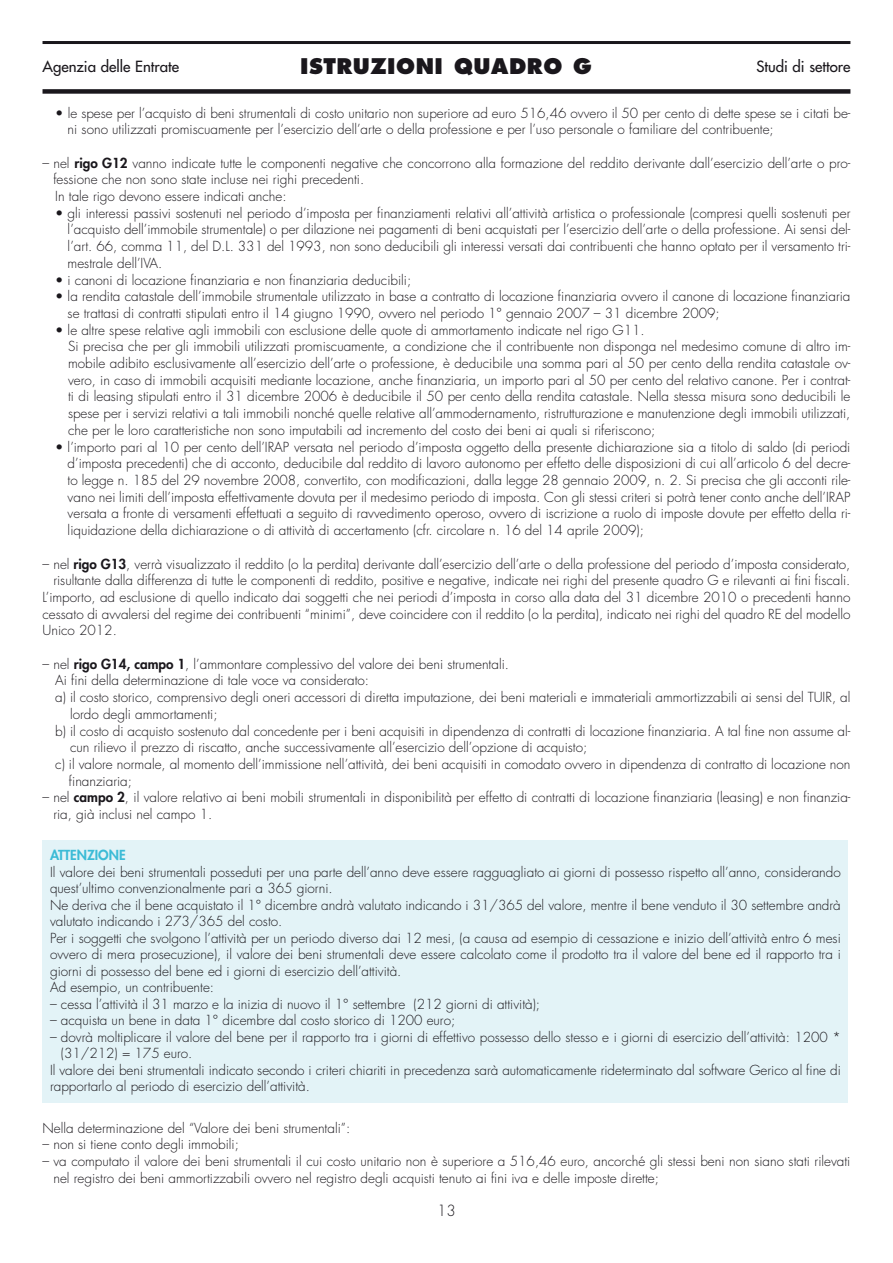
<style>
.page{position:relative;width:893px;height:1263px;background:#fff}
.page>*{position:absolute;margin:0;border:0;box-sizing:border-box;transform-origin:0 0}
.t1{font:800 21px "Futura";letter-spacing:.025em;color:#1a171c}
.t2{font:15px "Futura";color:#1a171c}
.t3{font:300 15px "Futura";color:#1a171c}
.t4{font:300 13.5px/16.6px "Futura";color:#1a171c}
.t5{font:800 13.5px "Futura";color:#3cbbd6}
.s1{font-weight:800}
</style>
<div class="page">
<div style="left:43px;top:840px;width:805px;height:263px;background:#e3f3f7"></div>
<div style="left:43px;top:89px;width:807px;height:5px;background:#1a171c"></div>
<hr style="left:43px;top:41px;width:807px;height:3px;background:#1a171c">
<h1 class="t1" style="left:300px;top:57px;width:293px">ISTRUZIONI QUADRO G</h1>
<p class="t2" style="left:43px;top:59px;width:138px">Agenzia delle Entrate</p>
<p class="t2" style="left:756px;top:59px;width:96px">Studi di settore</p>
<p class="t4" style="left:68px;top:105px;width:784px;text-indent:-12px">• le spese per l’acquisto di beni strumentali di costo unitario non superiore ad euro 516,46 ovvero il 50 per cento di dette spese se i citati be&shy;ni sono utilizzati promiscuamente per l’esercizio dell’arte o della professione e per l’uso personale o familiare del contribuente;</p>
<p class="t4" style="left:53px;top:156px;width:798px;text-indent:-11px">– nel <span class="s1">rigo G12</span> vanno indicate tutte le componenti negative che concorrono alla formazione del reddito derivante dall’esercizio dell’arte o pro&shy;fessione che non sono state incluse nei righi precedenti.<br>In tale rigo devono essere indicati anche:</p>
<p class="t4" style="left:68px;top:206px;width:784px;text-align:justify;text-indent:-12px">• gli interessi passivi sostenuti nel periodo d’imposta per finanziamenti relativi all’attività artistica o professionale (compresi quelli sostenuti per l’acquisto dell’immobile strumentale) o per dilazione nei pagamenti di beni acquistati per l’esercizio dell’arte o della professione. Ai sensi del&shy;l’art. 66, comma 11, del D.L. 331 del 1993, non sono deducibili gli interessi versati dai contribuenti che hanno optato per il versamento tri&shy;mestrale dell’IVA.</p>
<p class="t4" style="left:55px;top:272px;width:357px">• i canoni di locazione finanziaria e non finanziaria deducibili;</p>
<p class="t4" style="left:68px;top:289px;width:784px;text-indent:-12px">• la rendita catastale dell’immobile strumentale utilizzato in base a contratto di locazione finanziaria ovvero il canone di locazione finanziaria se trattasi di contratti stipulati entro il 14 giugno 1990, ovvero nel periodo 1° gennaio 2007 – 31 dicembre 2009;</p>
<p class="t4" style="left:68px;top:323px;width:784px;text-indent:-13px">• le altre spese relative agli immobili con esclusione delle quote di ammortamento indicate nel rigo G11.<br>Si precisa che per gli immobili utilizzati promiscuamente, a condizione che il contribuente non disponga nel medesimo comune di altro im&shy;mobile adibito esclusivamente all’esercizio dell’arte o professione, è deducibile una somma pari al 50 per cento della rendita catastale ov&shy;vero, in caso di immobili acquisiti mediante locazione, anche finanziaria, un importo pari al 50 per cento del relativo canone. Per i contrat&shy;ti di leasing stipulati entro il 31 dicembre 2006 è deducibile il 50 per cento della rendita catastale. Nella stessa misura sono deducibili le spese per i servizi relativi a tali immobili nonché quelle relative all’ammodernamento, ristrutturazione e manutenzione degli immobili utilizzati, che per le loro caratteristiche non sono imputabili ad incremento del costo dei beni ai quali si riferiscono;</p>
<p class="t4" style="left:68px;top:439px;width:784px;text-align:justify;text-indent:-12px">• l’importo pari al 10 per cento dell’IRAP versata nel periodo d’imposta oggetto della presente dichiarazione sia a titolo di saldo (di periodi d’imposta precedenti) che di acconto, deducibile dal reddito di lavoro autonomo per effetto delle disposizioni di cui all’articolo 6 del decre&shy;to legge n. 185 del 29 novembre 2008, convertito, con modificazioni, dalla legge 28 gennaio 2009, n. 2. Si precisa che gli acconti rile&shy;vano nei limiti dell’imposta effettivamente dovuta per il medesimo periodo di imposta. Con gli stessi criteri si potrà tener conto anche dell’IRAP versata a fronte di versamenti effettuati a seguito di ravvedimento operoso, ovvero di iscrizione a ruolo di imposte dovute per effetto della ri&shy;liquidazione della dichiarazione o di attività di accertamento (cfr. circolare n. 16 del 14 aprile 2009);</p>
<p class="t4" style="left:43px;top:556px;width:809px">– nel <span class="s1">rigo G13</span>, verrà visualizzato il reddito (o la perdita) derivante dall’esercizio dell’arte o della professione del periodo d’imposta considerato,</p>
<p class="t4" style="left:53px;top:573px;width:798px">risultante dalla differenza di tutte le componenti di reddito, positive e negative, indicate nei righi del presente quadro G e rilevanti ai fini fiscali.</p>
<p class="t4" style="left:43px;top:590px;width:809px">L’importo, ad esclusione di quello indicato dai soggetti che nei periodi d’imposta in corso alla data del 31 dicembre 2010 o precedenti hanno</p>
<p class="t4" style="left:43px;top:606px;width:809px">cessato di avvalersi del regime dei contribuenti “minimi”, deve coincidere con il reddito (o la perdita), indicato nei righi del quadro RE del modello</p>
<p class="t4" style="left:43px;top:623px;width:76px">Unico 2012.</p>
<p class="t4" style="left:43px;top:657px;width:468px">– nel <span class="s1">rigo G14, campo 1</span>, l’ammontare complessivo del valore dei beni strumentali.</p>
<p class="t4" style="left:55px;top:673px;width:315px">Ai fini della determinazione di tale voce va considerato:</p>
<p class="t4" style="left:55px;top:690px;width:797px">a) il costo storico, comprensivo degli oneri accessori di diretta imputazione, dei beni materiali e immateriali ammortizzabili ai sensi del TUIR, al</p>
<p class="t4" style="left:70px;top:707px;width:149px">lordo degli ammortamenti;</p>
<p class="t4" style="left:55px;top:723px;width:797px">b) il costo di acquisto sostenuto dal concedente per i beni acquisiti in dipendenza di contratti di locazione finanziaria. A tal fine non assume al-</p>
<p class="t4" style="left:70px;top:740px;width:519px">cun rilievo il prezzo di riscatto, anche successivamente all’esercizio dell’opzione di acquisto;</p>
<p class="t4" style="left:55px;top:757px;width:797px">c) il valore normale, al momento dell’immissione nell’attività, dei beni acquisiti in comodato ovvero in dipendenza di contratto di locazione non</p>
<p class="t4" style="left:69px;top:774px;width:65px">finanziaria;</p>
<p class="t4" style="left:53px;top:790px;width:798px;text-indent:-11px">– nel <span class="s1">campo 2</span>, il valore relativo ai beni mobili strumentali in disponibilità per effetto di contratti di locazione finanziaria (leasing) e non finanzia&shy;ria, già inclusi nel campo 1.</p>
<p class="t5" style="left:50px;top:849px;width:77px">ATTENZIONE</p>
<p class="t4" style="left:50px;top:865px;width:792px">Il valore dei beni strumentali posseduti per una parte dell’anno deve essere ragguagliato ai giorni di possesso rispetto all’anno, considerando quest’ultimo convenzionalmente pari a 365 giorni.<br>Ne deriva che il bene acquistato il 1° dicembre andrà valutato indicando i 31/365 del valore, mentre il bene venduto il 30 settembre andrà valutato indicando i 273/365 del costo.<br>Per i soggetti che svolgono l’attività per un periodo diverso dai 12 mesi, (a causa ad esempio di cessazione e inizio dell’attività entro 6 mesi ovvero di mera prosecuzione), il valore dei beni strumentali deve essere calcolato come il prodotto tra il valore del bene ed il rapporto tra i giorni di possesso del bene ed i giorni di esercizio dell’attività.<br>Ad esempio, un contribuente:</p>
<p class="t4" style="left:50px;top:997px;width:492px">– cessa l’attività il 31 marzo e la inizia di nuovo il 1° settembre (212 giorni di attività);</p>
<p class="t4" style="left:50px;top:1013px;width:407px">– acquista un bene in data 1° dicembre dal costo storico di 1200 euro;</p>
<p class="t4" style="left:50px;top:1030px;width:792px">– dovrà moltiplicare il valore del bene per il rapporto tra i giorni di effettivo possesso dello stesso e i giorni di esercizio dell’attività: 1200 *</p>
<p class="t4" style="left:61px;top:1046px;width:133px">(31/212) = 175 euro.</p>
<p class="t4" style="left:50px;top:1063px;width:792px">Il valore dei beni strumentali indicato secondo i criteri chiariti in precedenza sarà automaticamente rideterminato dal software Gerico al fine di</p>
<p class="t4" style="left:50px;top:1079px;width:262px">rapportarlo al periodo di esercizio dell’attività.</p>
<p class="t4" style="left:43px;top:1120px;width:309px">Nella determinazione del “Valore dei beni strumentali”:</p>
<p class="t4" style="left:43px;top:1137px;width:198px">– non si tiene conto degli immobili;</p>
<p class="t4" style="left:53px;top:1154px;width:799px;text-indent:-11px">– va computato il valore dei beni strumentali il cui costo unitario non è superiore a 516,46 euro, ancorché gli stessi beni non siano stati rilevati nel registro dei beni ammortizzabili ovvero nel registro degli acquisti tenuto ai fini iva e delle imposte dirette;</p>
<p class="t3" style="left:437px;top:1204px;width:20px">13</p>
</div>
